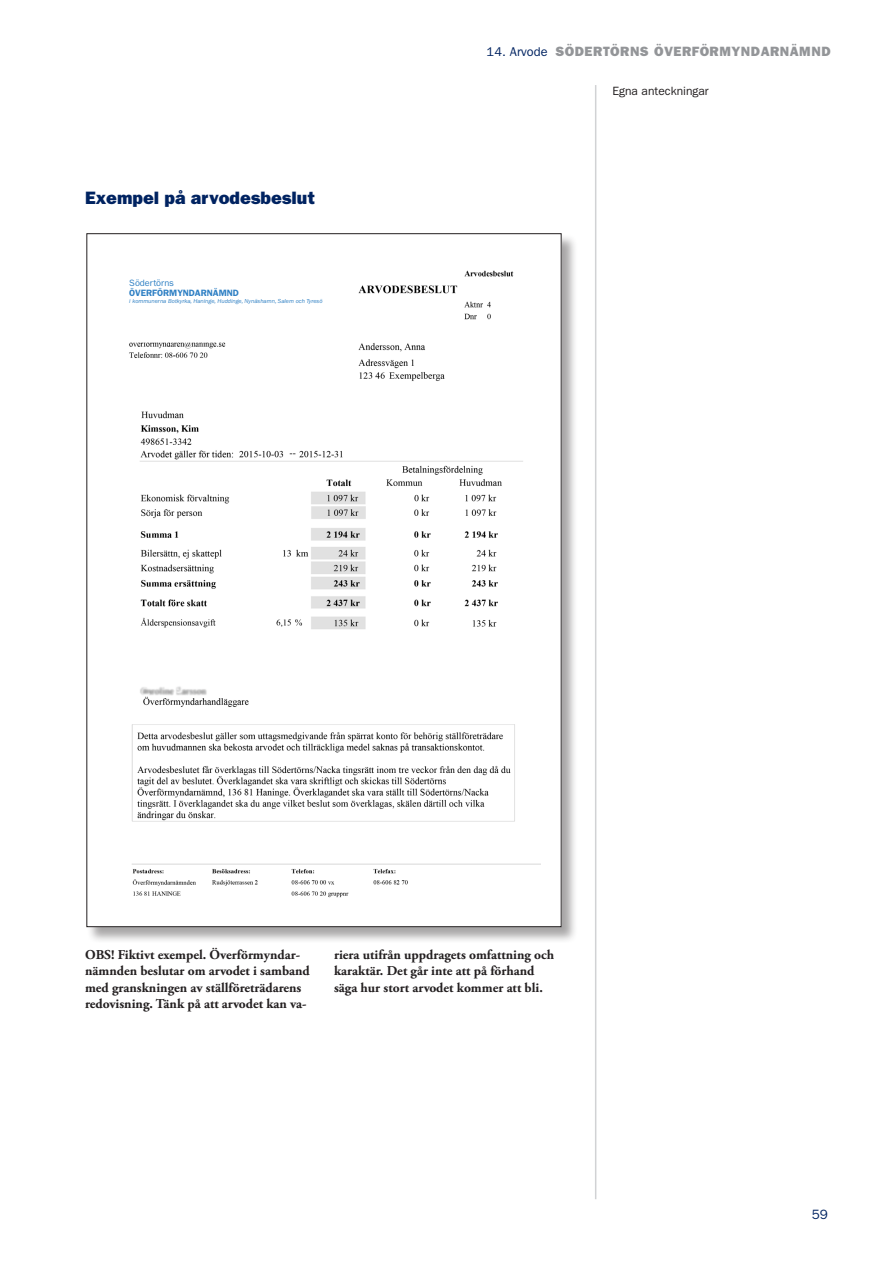
<style>
.page{position:relative;width:893px;height:1263px;background:#fff}
.page>*{position:absolute;margin:0;border:0;box-sizing:border-box;transform-origin:0 0}
.Rubrik_4{font:18px "ITC Franklin Gothic Std Hvy";color:#002361}
.Ingress{font:700 13.5px/16.5px "Adobe Garamond Pro";color:#231f20}
.t1{font:13.5px "ITC Franklin Gothic Std Hvy";letter-spacing:.04em;color:#939598}
.t2{font:13.5px "ITC Franklin Gothic Std";color:#002361}
.t3{font:12px "ITC Franklin Gothic Std";color:#231f20}
.t4{font:600 9.15px "ITC Franklin Gothic Std";color:#2f80c4}
.t5{font:9.15px "ITC Franklin Gothic Std";color:#2f80c4}
.t6{font:italic 6px "ITC Franklin Gothic Std";color:#2f80c4}
.s1{font-family:"ITC Franklin Gothic Std";font-size:12.75px;color:#002361}
</style>
<div class="page">
<hr style="left:595px;top:85px;width:1px;height:1114px;background:#d1d2d4">
<div style="left:87px;top:234px;width:491px;height:709px;background:#231f20;opacity:.4"></div>
<div style="left:87px;top:234px;width:474px;height:693px;background:#fff"></div>
<img style="left:129px;top:270px;width:412px;height:628px">
<div style="left:124px;top:275px;width:205px;height:35px;background:#fff"></div>
<p class="t1" style="left:487px;top:44px;width:345px"><span class="s1">14. Arvode</span> SÖDERTÖRNS ÖVERFÖRMYNDARNÄMND</p>
<p class="Rubrik_4" style="left:85px;top:187px;width:231px">Exempel på arvodesbeslut</p>
<p class="t5" style="left:129px;top:278px;width:46px">Södertörns</p>
<p class="t4" style="left:129px;top:287px;width:111px">ÖVERFÖRMYNDARNÄMND</p>
<p class="t6" style="left:129px;top:298px;width:195px">i kommunerna Botkyrka, Haninge, Huddinge, Nynäshamn, Salem och Tyresö</p>
<p class="t3" style="left:612px;top:84px;width:98px">Egna anteckningar</p>
<p class="Ingress" style="left:85px;top:946px;width:226px">OBS! Fiktivt exempel. Överförmyndar&shy;nämnden beslutar om arvodet i samband med granskningen av ställföreträdarens redovisning. Tänk på att arvodet kan va-</p>
<p class="Ingress" style="left:334px;top:946px;width:222px">riera utifrån uppdragets omfattning och karaktär. Det går inte att på förhand säga hur stort arvodet kommer att bli.</p>
<p class="t2" style="left:812px;top:1207px;width:18px">59</p>
</div>
